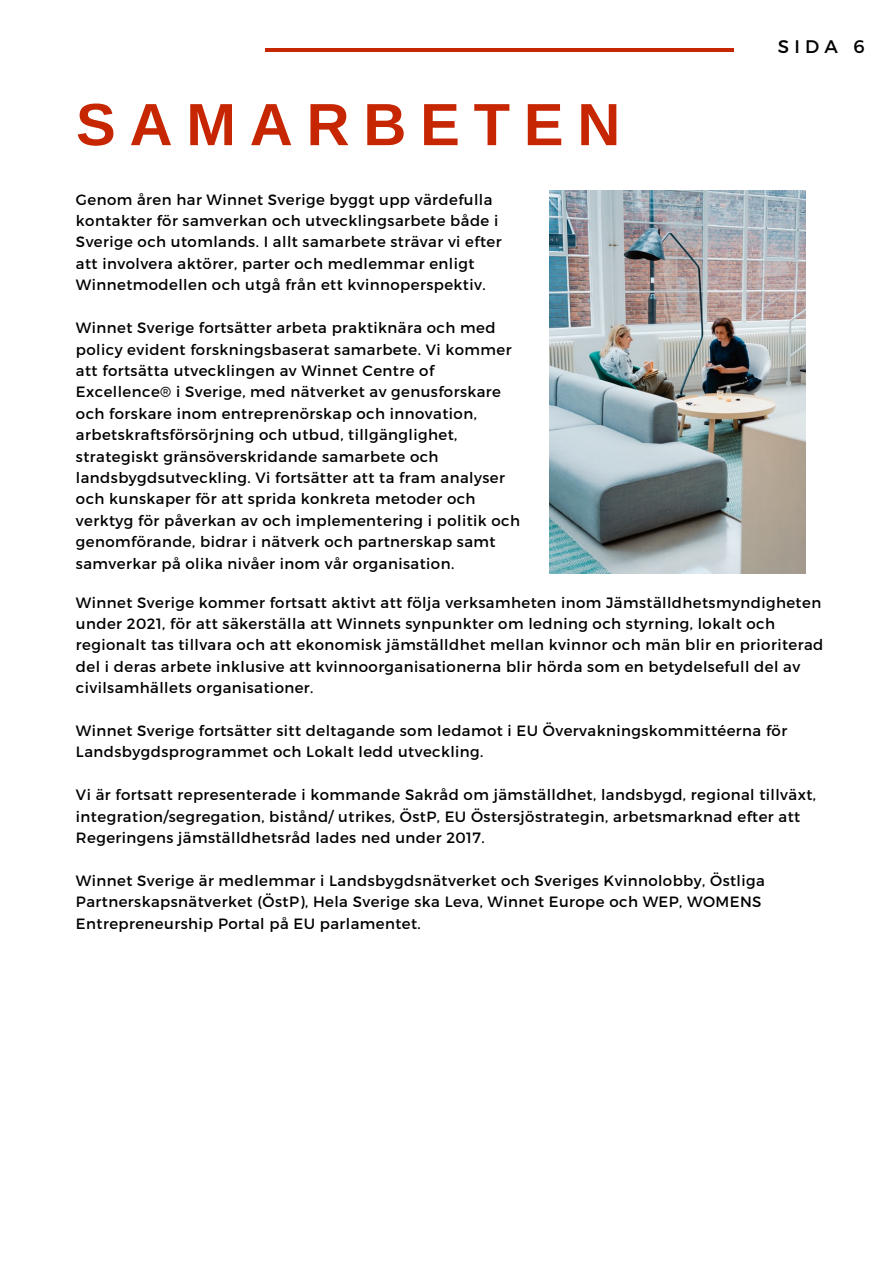
<style>
.page{position:relative;width:894px;height:1264px;background:#fff}
.page>*{position:absolute;margin:0;border:0;box-sizing:border-box;transform-origin:0 0}
.t1{font:700 59.55px "Arimo";letter-spacing:.23em;color:#c62602}
.t2{font:18.15px "Montserrat";color:#000}
.t3{font:14.85px/21.5px "Montserrat";letter-spacing:.03em;color:#000}
</style>
<div class="page">
<hr style="left:265px;top:48px;width:468px;height:3px;background:#c62602">
<img style="left:549px;top:191px;width:255px;height:383px">
<p class="t1" style="left:76px;top:91px;width:545px">SAMARBETEN</p>
<p class="t3" style="left:76px;top:188px;width:427px">Genom åren har Winnet Sverige byggt upp värdefulla kontakter för samverkan och utvecklingsarbete både i Sverige och utomlands. I allt samarbete strävar vi efter att involvera aktörer, parter och medlemmar enligt Winnetmodellen och utgå från ett kvinnoperspektiv.</p>
<p class="t3" style="left:76px;top:316px;width:445px">Winnet Sverige fortsätter arbeta praktiknära och med policy evident forskningsbaserat samarbete. Vi kommer att fortsätta utvecklingen av Winnet Centre of Excellence® i Sverige, med nätverket av genusforskare och forskare inom entreprenörskap och innovation, arbetskraftsförsörjning och utbud, tillgänglighet, strategiskt gränsöverskridande samarbete och landsbygdsutveckling. Vi fortsätter att ta fram analyser och kunskaper för att sprida konkreta metoder och verktyg för påverkan av och implementering i politik och genomförande, bidrar i nätverk och partnerskap samt samverkar på olika nivåer inom vår organisation.</p>
<p class="t2" style="left:777px;top:35px;width:88px">SIDA 6</p>
<p class="t3" style="left:76px;top:591px;width:748px">Winnet Sverige kommer fortsatt aktivt att följa verksamheten inom Jämställdhetsmyndigheten under 2021, för att säkerställa att Winnets synpunkter om ledning och styrning, lokalt och regionalt tas tillvara och att ekonomisk jämställdhet mellan kvinnor och män blir en prioriterad del i deras arbete inklusive att kvinnoorganisationerna blir hörda som en betydelsefull del av civilsamhällets organisationer.</p>
<p class="t3" style="left:76px;top:719px;width:712px">Winnet Sverige fortsätter sitt deltagande som ledamot i EU Övervakningskommittéerna för<br>Landsbygdsprogrammet och Lokalt ledd utveckling.</p>
<p class="t3" style="left:76px;top:783px;width:741px">Vi är fortsatt representerade i kommande Sakråd om jämställdhet, landsbygd, regional tillväxt, integration/segregation, bistånd/ utrikes, ÖstP, EU Östersjöstrategin, arbetsmarknad efter att<br>Regeringens jämställdhetsråd lades ned under 2017.</p>
<p class="t3" style="left:76px;top:869px;width:690px">Winnet Sverige är medlemmar i Landsbygdsnätverket och Sveriges Kvinnolobby, Östliga<br>Partnerskapsnätverket (ÖstP), Hela Sverige ska Leva, Winnet Europe och WEP, WOMENS<br>Entrepreneurship Portal på EU parlamentet.</p>
</div>
